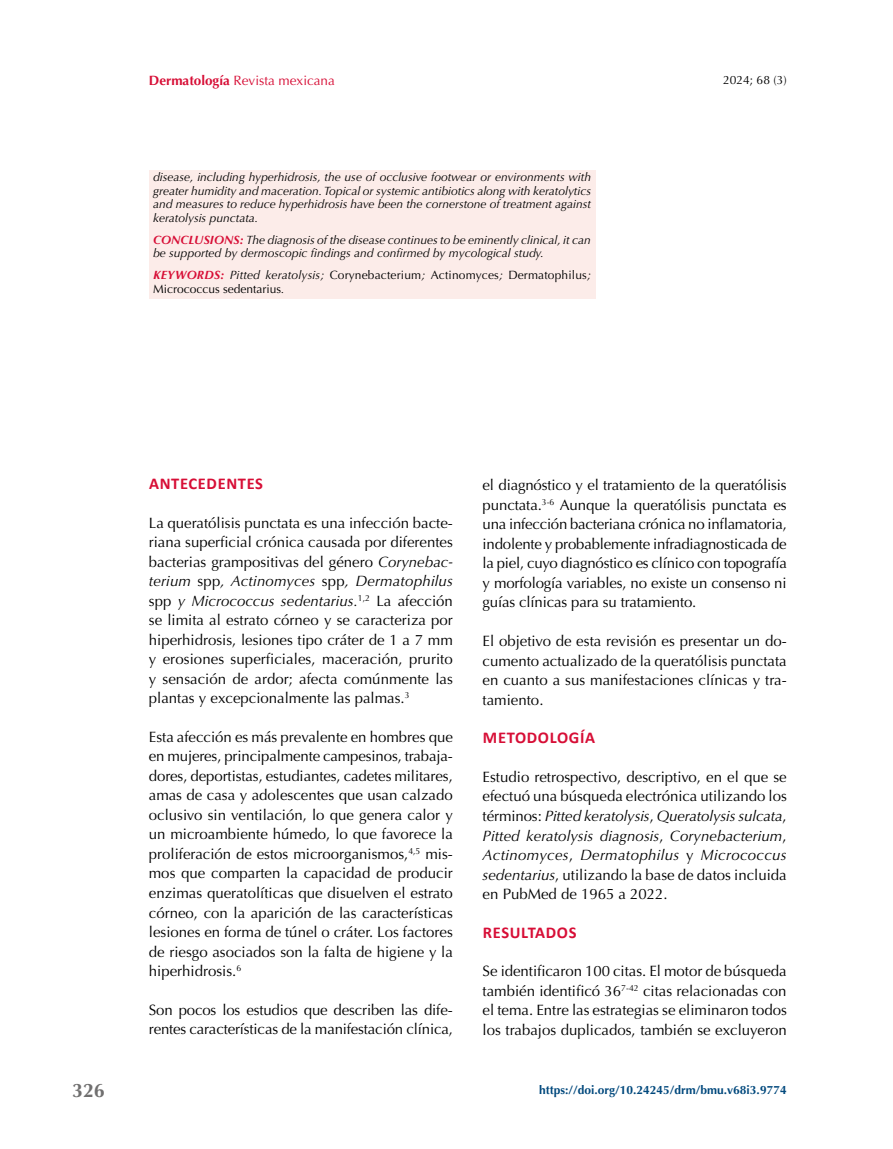
<style>
.page{position:relative;width:893px;height:1149px;background:#fff}
.page>*{position:absolute;margin:0;border:0;box-sizing:border-box;transform-origin:0 0}
.t1{font:700 19.5px "Optima";color:#706f6f}
.t2{font:700 16.5px "Calibri";letter-spacing:.04em;color:#d70e36}
.t3{font:15px/19.5px "Optima";color:#000;text-align:justify}
.t4{font:13.5px "Optima";color:#d70e36}
.t5{font:italic 12px/13.5px "Optima";color:#000;text-align:justify}
.t6{font:12px/13.5px "Optima";letter-spacing:.015em;color:#000}
.t7{font:700 12px "Optima";color:#02497d}
.s1{font-weight:700}
.s2{font-weight:700;color:#d70e36}
.s3{font-weight:700;font-style:italic;color:#d70e36}
.s4{font-style:italic}
</style>
<div class="page">
<div style="left:149px;top:170px;width:446px;height:129px;background:#fcece9"></div>
<p class="t4" style="left:149px;top:73px;width:188px"><span class="s1">Dermatología</span> Revista mexicana</p>
<p class="t5" style="left:153px;top:170px;width:439px">disease, including hyperhidrosis, the use of occlusive footwear or environments with greater humidity and maceration. Topical or systemic antibiotics along with keratolytics and measures to reduce hyperhidrosis have been the cornerstone of treatment against keratolysis punctata.</p>
<p class="t5" style="left:153px;top:233px;width:439px"><span class="s2">CONCLUSIONS:</span> The diagnosis of the disease continues to be eminently clinical, it can be supported by dermoscopic findings and confirmed by mycological study.</p>
<p class="t6" style="left:153px;top:269px;width:439px"><span class="s3">KEYWORDS:</span> <span class="s4">Pitted keratolysis;</span> Corynebacterium<span class="s4">;</span> Actinomyces<span class="s4">;</span> Dermatophilus<span class="s4">;<br></span>Micrococcus sedentarius<span class="s4">.</span></p>
<p class="t6" style="left:723px;top:73px;width:65px">2024; 68 (3)</p>
<h1 class="t1" style="left:72px;top:1079px;width:34px">326</h1>
<p class="t2" style="left:149px;top:471px;width:115px">ANTECEDENTES</p>
<p class="t3" style="left:149px;top:512px;width:306px">La queratólisis punctata es una infección bacte&shy;riana superficial crónica causada por diferentes bacterias grampositivas del género <span class="s4">Corynebac&shy;terium</span> spp<span class="s4">, Actinomyces</span> spp<span class="s4">, Dermatophilus </span>spp <span class="s4">y Micrococcus sedentarius.</span><sup>1,2</sup> La afección se limita al estrato córneo y se caracteriza por hiperhidrosis, lesiones tipo cráter de 1 a 7 mm y erosiones superficiales, maceración, prurito y sensación de ardor; afecta comúnmente las plantas y excepcionalmente las palmas.<sup>3</sup></p>
<p class="t3" style="left:149px;top:727px;width:306px">Esta afección es más prevalente en hombres que en mujeres, principalmente campesinos, trabaja&shy;dores, deportistas, estudiantes, cadetes militares, amas de casa y adolescentes que usan calzado oclusivo sin ventilación, lo que genera calor y un microambiente húmedo, lo que favorece la proliferación de estos microorganismos,<sup>4,5</sup> mis&shy;mos que comparten la capacidad de producir enzimas queratolíticas que disuelven el estrato córneo, con la aparición de las características lesiones en forma de túnel o cráter. Los factores de riesgo asociados son la falta de higiene y la hiperhidrosis.<sup>6</sup></p>
<p class="t3" style="left:149px;top:999px;width:306px">Son pocos los estudios que describen las dife&shy;rentes características de la manifestación clínica,</p>
<p class="t3" style="left:483px;top:475px;width:306px">el diagnóstico y el tratamiento de la queratólisis punctata.<sup>3-6</sup> Aunque la queratólisis punctata es una infección bacteriana crónica no inflamatoria, indolente y probablemente infradiagnosticada de la piel, cuyo diagnóstico es clínico con topografía y morfología variables, no existe un consenso ni guías clínicas para su tratamiento.</p>
<p class="t3" style="left:483px;top:631px;width:306px">El objetivo de esta revisión es presentar un do&shy;cumento actualizado de la queratólisis punctata en cuanto a sus manifestaciones clínicas y tra&shy;tamiento.</p>
<p class="t2" style="left:483px;top:726px;width:114px">METODOLOGÍA</p>
<p class="t3" style="left:483px;top:767px;width:306px">Estudio retrospectivo, descriptivo, en el que se efectuó una búsqueda electrónica utilizando los términos: <span class="s4">Pitted keratolysis</span>, <span class="s4">Queratolysis sulcata</span>, <span class="s4">Pitted keratolysis diagnosis</span>, <span class="s4">Corynebacterium</span>, <span class="s4">Actinomyces</span>, <span class="s4">Dermatophilus</span> y <span class="s4">Micrococcus sedentarius</span>, utilizando la base de datos incluida en PubMed de 1965 a 2022.</p>
<p class="t2" style="left:483px;top:920px;width:95px">RESULTADOS</p>
<p class="t3" style="left:483px;top:961px;width:306px">Se identificaron 100 citas. El motor de búsqueda también identificó 36<sup>7-42</sup> citas relacionadas con el tema. Entre las estrategias se eliminaron todos los trabajos duplicados, también se excluyeron</p>
<p class="t7" style="left:539px;top:1082px;width:249px">https://doi.org/10.24245/drm/bmu.v68i3.9774</p>
</div>
